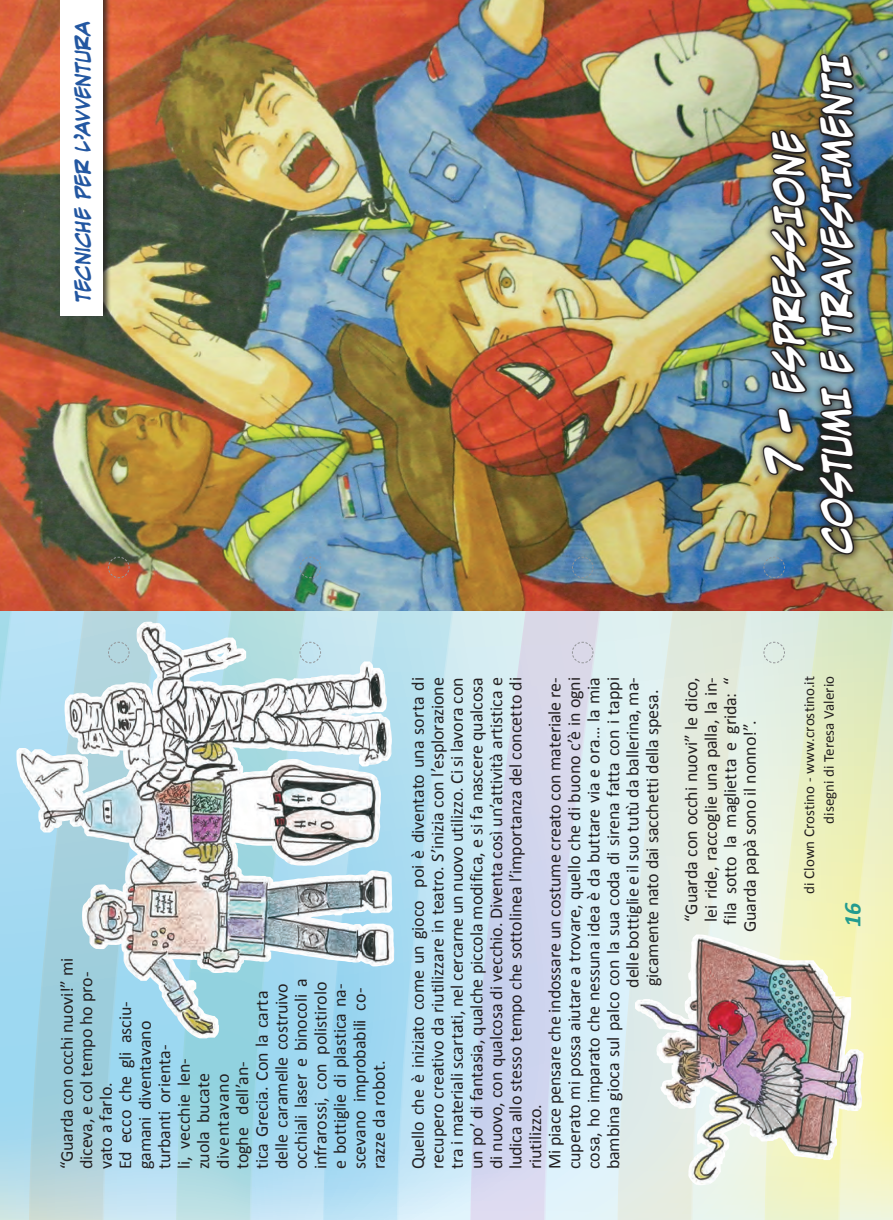
<style>
.page{position:relative;width:893px;height:1220px;background:#fff}
.page>*{position:absolute;margin:0;border:0;box-sizing:border-box;transform-origin:0 0}
.t1{font:700 34.5px "Evil Genius BB";letter-spacing:-.02em;color:#fff;scale:.9 1}
.Normale{font:italic 700 24px "Calibri";color:#229b8f}
.No_Spacing{font:18px/19.5px "Calibri";letter-spacing:-.005em;color:#231f20}
.t2{font:700 18px "Evil Genius BB";letter-spacing:-.02em;color:#2357a1}
.No_Spacing-2{font:15px "Calibri";letter-spacing:.005em;color:#231f20}
.s1{font-size:45px}
</style>
<div class="page">
<svg style="left:0;top:610px;width:29px;height:610px;background:#a7daf0"></svg>
<svg style="left:29px;top:610px;width:73px;height:610px;background:#aad1de"></svg>
<svg style="left:102px;top:610px;width:74px;height:610px;background:#b6d1dd"></svg>
<img style="left:176px;top:610px;width:73px;height:610px">
<svg style="left:249px;top:610px;width:74px;height:610px"></svg>
<svg style="left:323px;top:610px;width:73px;height:610px"></svg>
<svg style="left:396px;top:610px;width:74px;height:610px;background:#bee3f3"></svg>
<svg style="left:470px;top:610px;width:73px;height:610px;background:#cfdbee"></svg>
<svg style="left:543px;top:610px;width:74px;height:610px;background:#d8e8f4"></svg>
<svg style="left:617px;top:610px;width:73px;height:610px;background:#e0edea"></svg>
<svg style="left:690px;top:610px;width:74px;height:610px;background:#d8d6cf"></svg>
<img style="left:764px;top:610px;width:73px;height:610px">
<svg style="left:837px;top:610px;width:55px;height:610px;background:#eaedbe"></svg>
<img style="left:0;top:0;width:892px;height:610px">
<svg style="left:108px;top:556px;width:22px;height:22px"></svg>
<svg style="left:299px;top:556px;width:22px;height:22px"></svg>
<svg style="left:571px;top:556px;width:22px;height:22px"></svg>
<svg style="left:762px;top:562px;width:22px;height:16px"></svg>
<svg style="left:299px;top:641px;width:22px;height:22px"></svg>
<svg style="left:571px;top:641px;width:22px;height:22px"></svg>
<svg style="left:762px;top:641px;width:22px;height:22px"></svg>
<div style="left:60px;top:0;width:52px;height:318px;background:#231f20;opacity:.75"></div>
<div style="left:61px;top:0;width:42px;height:315px;background:#fff"></div>
<img style="left:756px;top:47px;width:105px;height:515px">
<svg style="left:761px;top:443px;width:45px;height:34px;background:#6c674b"></svg>
<svg style="left:775px;top:406px;width:18px;height:29px"></svg>
<img style="left:768px;top:128px;width:40px;height:267px">
<img style="left:816px;top:5px;width:40px;height:551px">
<img style="left:16px;top:621px;width:141px;height:173px">
<img style="left:634px;top:934px;width:83px;height:232px">
<p class="t2" style="left:71px;top:303px;width:285px;rotate:-90deg">tecniche per l’Avventura</p>
<p class="t1" style="left:766px;top:475px;width:384px;rotate:-90deg"><span class="s1">7 -</span> ESPRESSIONE</p>
<p class="t1" style="left:814px;top:552px;width:556px;rotate:-90deg">COSTUMI E TRAVESTIMENTI</p>
<p class="No_Spacing" style="left:57px;top:1169px;width:213px;rotate:-90deg">“Guarda con occhi nuovi!” mi diceva, e col tempo ho pro&shy;vato a farlo.</p>
<p class="No_Spacing" style="left:115px;top:1169px;width:192px;rotate:-90deg">Ed ecco che gli asciu&shy;gamani diventavano turbanti orienta-<br>li, vecchie len-<br>zuola bucate diventavano<br>toghe dell’an-<br>tica Grecia. Con la carta delle caramelle costruivo occhiali laser e binocoli a infrarossi, con polistirolo e bottiglie di plastica na&shy;scevano improbabili co&shy;razze da robot.</p>
<p class="No_Spacing" style="left:408px;top:1169px;width:494px;text-align:justify;rotate:-90deg">Quello che è iniziato come un gioco poi è diventato una sorta di recupero creativo da riutilizzare in teatro. S’inizia con l’esplorazione tra i materiali scartati, nel cercarne un nuovo utilizzo. Ci si lavora con un po’ di fantasia, qualche piccola modifica, e si fa nascere qualcosa di nuovo, con qualcosa di vecchio. Diventa così un’attività artistica e ludica allo stesso tempo che sottolinea l’importanza del concetto di riutilizzo.</p>
<p class="No_Spacing" style="left:544px;top:1169px;width:493px;rotate:-90deg">Mi piace pensare che indossare un costume creato con materiale re-</p>
<p class="No_Spacing" style="left:564px;top:1169px;width:493px;rotate:-90deg">cuperato mi possa aiutare a trovare, quello che di buono c’è in ogni</p>
<p class="No_Spacing" style="left:583px;top:1169px;width:493px;rotate:-90deg">cosa, ho imparato che nessuna idea è da buttare via e ora… la mia</p>
<p class="No_Spacing" style="left:603px;top:1169px;width:493px;rotate:-90deg">bambina gioca sul palco con la sua coda di sirena fatta con i tappi</p>
<p class="No_Spacing" style="left:622px;top:987px;width:312px;rotate:-90deg">delle bottiglie e il suo tutù da ballerina, ma-</p>
<p class="No_Spacing" style="left:642px;top:986px;width:298px;rotate:-90deg">gicamente nato dai sacchetti della spesa.</p>
<p class="No_Spacing" style="left:681px;top:921px;width:246px;rotate:-90deg">“Guarda con occhi nuovi” le dico,</p>
<p class="No_Spacing" style="left:700px;top:921px;width:246px;rotate:-90deg">lei ride, raccoglie una palla, la in-</p>
<p class="No_Spacing" style="left:720px;top:924px;width:249px;rotate:-90deg">fila sotto la maglietta e grida: “</p>
<p class="No_Spacing" style="left:739px;top:932px;width:213px;rotate:-90deg">Guarda papà sono il nonno!”.</p>
<p class="No_Spacing-2" style="left:799px;top:893px;width:219px;rotate:-90deg">di Clown Crostino - www.crostino.it</p>
<p class="No_Spacing-2" style="left:819px;top:823px;width:149px;rotate:-90deg">disegni di Teresa Valerio</p>
<p class="Normale" style="left:836px;top:927px;width:26px;rotate:-90deg">16</p>
</div>
